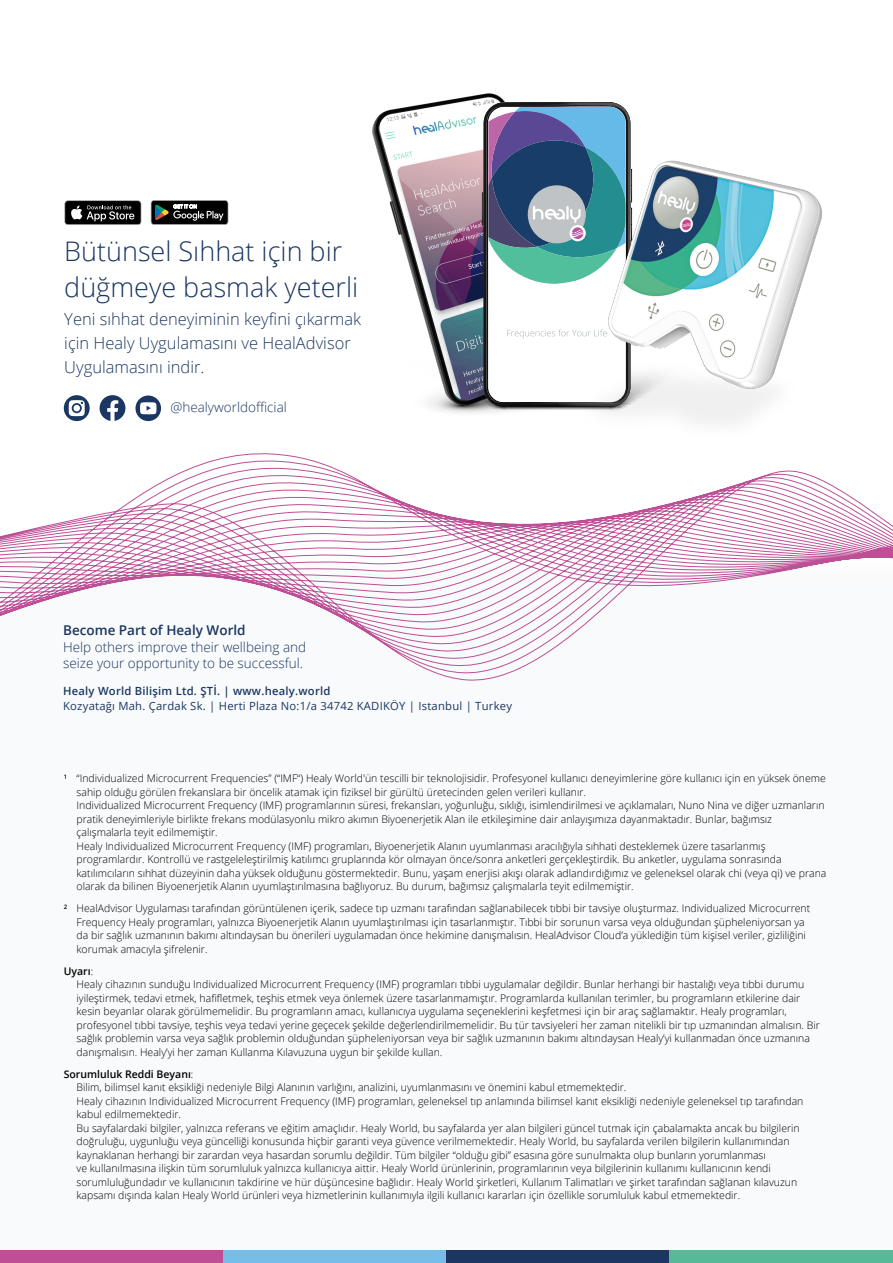
<style>
.page{position:relative;width:893px;height:1263px;background:#fff}
.page>*{position:absolute;margin:0;border:0;box-sizing:border-box;transform-origin:0 0}
.Body-Copy-SubHeadlin{font:300 27px/36px "Open Sans";color:#1b3761}
.Body-Copy{font:300 16.5px/24px "Open Sans";color:#1b3761}
.X-socialLinks{font:300 13.5px/16.5px "Open Sans";color:#1b3761}
.t1{font:600 13.5px "Open Sans";color:#1b3761}
.t2{font:11.25px/15px "Open Sans";letter-spacing:.02em;color:#1b3761}
.Body-Footnotes{font:300 10.5px/13.5px "Open Sans";color:#000}
.s1{font-weight:600}
</style>
<div class="page">
<svg style="left:99px;top:395px;width:27px;height:26px"></svg>
<svg style="left:64px;top:395px;width:26px;height:26px"></svg>
<svg style="left:135px;top:395px;width:26px;height:26px"></svg>
<div style="left:0;top:649px;width:893px;height:601px;background:#f9fafb"></div>
<svg style="left:64px;top:200px;width:77px;height:25px;background:#383838"></svg>
<svg style="left:151px;top:200px;width:77px;height:25px;background:#343735"></svg>
<img style="left:372px;top:93px;width:133px;height:320px">
<svg style="left:400px;top:353px;width:127px;height:59px"></svg>
<svg style="left:482px;top:102px;width:138px;height:305px"></svg>
<img style="left:527px;top:105px;width:295px;height:318px">
<svg style="left:0;top:453px;width:893px;height:228px"></svg>
<div style="left:0;top:1250px;width:223px;height:13px;background:#bd4f97"></div>
<div style="left:223px;top:1250px;width:224px;height:13px;background:#76beea"></div>
<div style="left:446px;top:1250px;width:224px;height:13px;background:#1b3761"></div>
<div style="left:670px;top:1250px;width:223px;height:13px;background:#58b998"></div>
<p class="Body-Copy-SubHeadlin" style="left:64px;top:232px;width:296px">Bütünsel Sıhhat için bir düğmeye basmak yeterli</p>
<p class="Body-Copy" style="left:64px;top:307px;width:298px">Yeni sıhhat deneyiminin keyfini çıkarmak için Healy Uygulamasını ve HealAdvisor<br>Uygulamasını indir.</p>
<p class="X-socialLinks" style="left:170px;top:398px;width:118px">@healyworldofficial</p>
<p class="t1" style="left:63px;top:621px;width:184px">Become Part of Healy World</p>
<p class="X-socialLinks" style="left:63px;top:638px;width:245px">Help others improve their wellbeing and seize your opportunity to be successful.</p>
<p class="t2" style="left:63px;top:683px;width:450px"><span class="s1">Healy World Bilişim Ltd. ŞTİ. | www.healy.world<br></span>Kozyatağı Mah. Çardak Sk. | Herti Plaza No:1/a 34742 KADIKÖY | Istanbul | Turkey</p>
<p class="Body-Footnotes" style="left:77px;top:771px;width:751px;text-indent:-13px"><sup>1</sup> “Individualized Microcurrent Frequencies” (“IMF“) Healy World'ün tescilli bir teknolojisidir. Profesyonel kullanıcı deneyimlerine göre kullanıcı için en yüksek öneme sahip olduğu görülen frekanslara bir öncelik atamak için fiziksel bir gürültü üretecinden gelen verileri kullanır.<br>Individualized Microcurrent Frequency (IMF) programlarının süresi, frekansları, yoğunluğu, sıklığı, isimlendirilmesi ve açıklamaları, Nuno Nina ve diğer uzmanların pratik deneyimleriyle birlikte frekans modülasyonlu mikro akımın Biyoenerjetik Alan ile etkileşimine dair anlayışımıza dayanmaktadır. Bunlar, bağımsız çalışmalarla teyit edilmemiştir.<br>Healy Individualized Microcurrent Frequency (IMF) programları, Biyoenerjetik Alanın uyumlanması aracılığıyla sıhhati desteklemek üzere tasarlanmış programlardır. Kontrollü ve rastgeleleştirilmiş katılımcı gruplarında kör olmayan önce/sonra anketleri gerçekleştirdik. Bu anketler, uygulama sonrasında katılımcıların sıhhat düzeyinin daha yüksek olduğunu göstermektedir. Bunu, yaşam enerjisi akışı olarak adlandırdığımız ve geleneksel olarak chi (veya qi) ve prana olarak da bilinen Biyoenerjetik Alanın uyumlaştırılmasına bağlıyoruz. Bu durum, bağımsız çalışmalarla teyit edilmemiştir.</p>
<p class="Body-Footnotes" style="left:77px;top:901px;width:735px;text-indent:-13px"><sup>2</sup> HealAdvisor Uygulaması tarafından görüntülenen içerik, sadece tıp uzmanı tarafından sağlanabilecek tıbbi bir tavsiye oluşturmaz. Individualized Microcurrent Frequency Healy programları, yalnızca Biyoenerjetik Alanın uyumlaştırılması için tasarlanmıştır. Tıbbi bir sorunun varsa veya olduğundan şüpheleniyorsan ya da bir sağlık uzmanının bakımı altındaysan bu önerileri uygulamadan önce hekimine danışmalısın. HealAdvisor Cloud’a yüklediğin tüm kişisel veriler, gizliliğini korumak amacıyla şifrelenir.</p>
<p class="Body-Footnotes" style="left:77px;top:964px;width:745px;text-indent:-13px"><span class="s1">Uyarı</span>:<br>Healy cihazının sunduğu Individualized Microcurrent Frequency (IMF) programları tıbbi uygulamalar değildir. Bunlar herhangi bir hastalığı veya tıbbi durumu iyileştirmek, tedavi etmek, hafifletmek, teşhis etmek veya önlemek üzere tasarlanmamıştır. Programlarda kullanılan terimler, bu programların etkilerine dair kesin beyanlar olarak görülmemelidir. Bu programların amacı, kullanıcıya uygulama seçeneklerini keşfetmesi için bir araç sağlamaktır. Healy programları, profesyonel tıbbi tavsiye, teşhis veya tedavi yerine geçecek şekilde değerlendirilmemelidir. Bu tür tavsiyeleri her zaman nitelikli bir tıp uzmanından almalısın. Bir sağlık problemin varsa veya sağlık problemin olduğundan şüpheleniyorsan veya bir sağlık uzmanının bakımı altındaysan Healy’yi kullanmadan önce uzmanına danışmalısın. Healy’yi her zaman Kullanma Kılavuzuna uygun bir şekilde kullan.</p>
<p class="Body-Footnotes" style="left:77px;top:1067px;width:728px;text-indent:-13px"><span class="s1">Sorumluluk Reddi Beyanı</span>:<br>Bilim, bilimsel kanıt eksikliği nedeniyle Bilgi Alanının varlığını, analizini, uyumlanmasını ve önemini kabul etmemektedir.<br>Healy cihazının Individualized Microcurrent Frequency (IMF) programları, geleneksel tıp anlamında bilimsel kanıt eksikliği nedeniyle geleneksel tıp tarafından kabul edilmemektedir.<br>Bu sayfalardaki bilgiler, yalnızca referans ve eğitim amaçlıdır. Healy World, bu sayfalarda yer alan bilgileri güncel tutmak için çabalamakta ancak bu bilgilerin doğruluğu, uygunluğu veya güncelliği konusunda hiçbir garanti veya güvence verilmemektedir. Healy World, bu sayfalarda verilen bilgilerin kullanımından kaynaklanan herhangi bir zarardan veya hasardan sorumlu değildir. Tüm bilgiler “olduğu gibi” esasına göre sunulmakta olup bunların yorumlanması<br>ve kullanılmasına ilişkin tüm sorumluluk yalnızca kullanıcıya aittir. Healy World ürünlerinin, programlarının veya bilgilerinin kullanımı kullanıcının kendi sorumluluğundadır ve kullanıcının takdirine ve hür düşüncesine bağlıdır. Healy World şirketleri, Kullanım Talimatları ve şirket tarafından sağlanan kılavuzun kapsamı dışında kalan Healy World ürünleri veya hizmetlerinin kullanımıyla ilgili kullanıcı kararları için özellikle sorumluluk kabul etmemektedir.</p>
</div>
